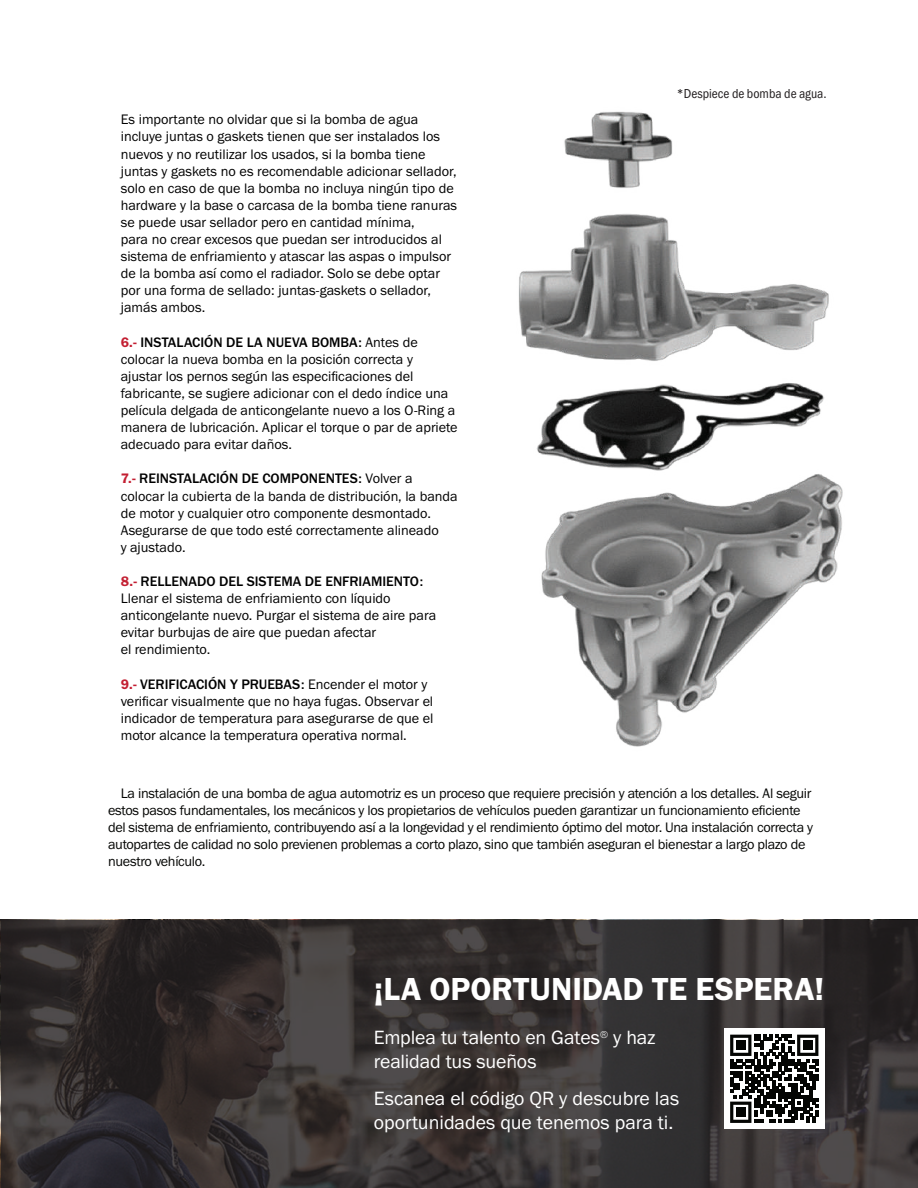
<style>
.page{position:relative;width:918px;height:1188px;background:#fff}
.page>*{position:absolute;margin:0;border:0;box-sizing:border-box;transform-origin:0 0}
.t1{font:33px "Franklin Gothic URW Dem";color:#fff}
.t2{font:19.8px/24px "Franklin Gothic URW Boo";color:#fff}
.t3{font:14.25px/17.1px "Franklin Gothic URW Boo";color:#000}
.t4{font:14.25px/17.1px "Franklin Gothic URW Boo";letter-spacing:-.02em;color:#040503}
.t5{font:500 14.25px "Franklin Gothic URW";color:#000}
.t6{font:13.5px "Franklin Gothic URW Cond";color:#231f20}
.s1{font-family:"Franklin Gothic URW Dem";font-weight:400;color:#c31f32}
.s2{font-family:"Franklin Gothic URW Boo";font-weight:400}
</style>
<div class="page">
<svg style="left:1px;top:920px;width:917px;height:268px;background:#353131"></svg>
<div style="left:724px;top:1029px;width:101px;height:100px;background:#fff"></div>
<svg style="left:705px;top:1035px;width:119px;height:96px"></svg>
<div style="left:736px;top:1041px;width:9px;height:9px;background:#040503"></div>
<div style="left:803px;top:1041px;width:9px;height:9px;background:#040503"></div>
<div style="left:736px;top:1108px;width:9px;height:9px;background:#040503"></div>
<img style="left:518px;top:111px;width:325px;height:636px">
<p class="t3" style="left:121px;top:111px;width:338px">Es importante no olvidar que si la bomba de agua incluye juntas o gaskets tienen que ser instalados los nuevos y no reutilizar los usados, si la bomba tiene juntas y gaskets no es recomendable adicionar sellador, solo en caso de que la bomba no incluya ningún tipo de hardware y la base o carcasa de la bomba tiene ranuras se puede usar sellador pero en cantidad mínima,<br>para no crear excesos que puedan ser introducidos al sistema de enfriamiento y atascar las aspas o impulsor de la bomba así como el radiador. Solo se debe optar por una forma de sellado: juntas-gaskets o sellador, jamás ambos.</p>
<p class="t5" style="left:121px;top:333px;width:299px"><span class="s1">6.-</span> INSTALACIÓN DE LA NUEVA BOMBA: <span class="s2">Antes de</span></p>
<p class="t3" style="left:121px;top:350px;width:338px">colocar la nueva bomba en la posición correcta y ajustar los pernos según las especificaciones del fabricante, se sugiere adicionar con el dedo índice una película delgada de anticongelante nuevo a los O-Ring a manera de lubricación. Aplicar el torque o par de apriete adecuado para evitar daños.</p>
<p class="t5" style="left:121px;top:470px;width:293px"><span class="s1">7.-</span> REINSTALACIÓN DE COMPONENTES: <span class="s2">Volver a</span></p>
<p class="t3" style="left:121px;top:487px;width:338px">colocar la cubierta de la banda de distribución, la banda de motor y cualquier otro componente desmontado.<br>Asegurarse de que todo esté correctamente alineado<br>y ajustado.</p>
<p class="t5" style="left:121px;top:572px;width:304px"><span class="s1">8.-</span> RELLENADO DEL SISTEMA DE ENFRIAMIENTO:</p>
<p class="t3" style="left:121px;top:590px;width:317px">Llenar el sistema de enfriamiento con líquido anticongelante nuevo. Purgar el sistema de aire para evitar burbujas de aire que puedan afectar<br>el rendimiento.</p>
<p class="t5" style="left:121px;top:675px;width:308px"><span class="s1">9.-</span> VERIFICACIÓN Y PRUEBAS: <span class="s2">Encender el motor y</span></p>
<p class="t3" style="left:121px;top:692px;width:314px;text-align:justify">verificar visualmente que no haya fugas. Observar el indicador de temperatura para asegurarse de que el motor alcance la temperatura operativa normal.</p>
<p class="t6" style="left:677px;top:84px;width:151px">*Despiece de bomba de agua.</p>
<p class="t4" style="left:108px;top:784px;width:707px;text-indent:13px">La instalación de una bomba de agua automotriz es un proceso que requiere precisión y atención a los detalles. Al seguir estos pasos fundamentales, los mecánicos y los propietarios de vehículos pueden garantizar un funcionamiento eficiente del sistema de enfriamiento, contribuyendo así a la longevidad y el rendimiento óptimo del motor. Una instalación correcta y autopartes de calidad no solo previenen problemas a corto plazo, sino que también aseguran el bienestar a largo plazo de nuestro vehículo.</p>
<h1 class="t1" style="left:374px;top:969px;width:452px">¡LA OPORTUNIDAD TE ESPERA!</h1>
<h2 class="t2" style="left:374px;top:1025px;width:283px">Emplea tu talento en Gates<sup>®</sup> y haz realidad tus sueños</h2>
<h2 class="t2" style="left:374px;top:1086px;width:307px">Escanea el código QR y descubre las oportunidades que tenemos para ti.</h2>
</div>
